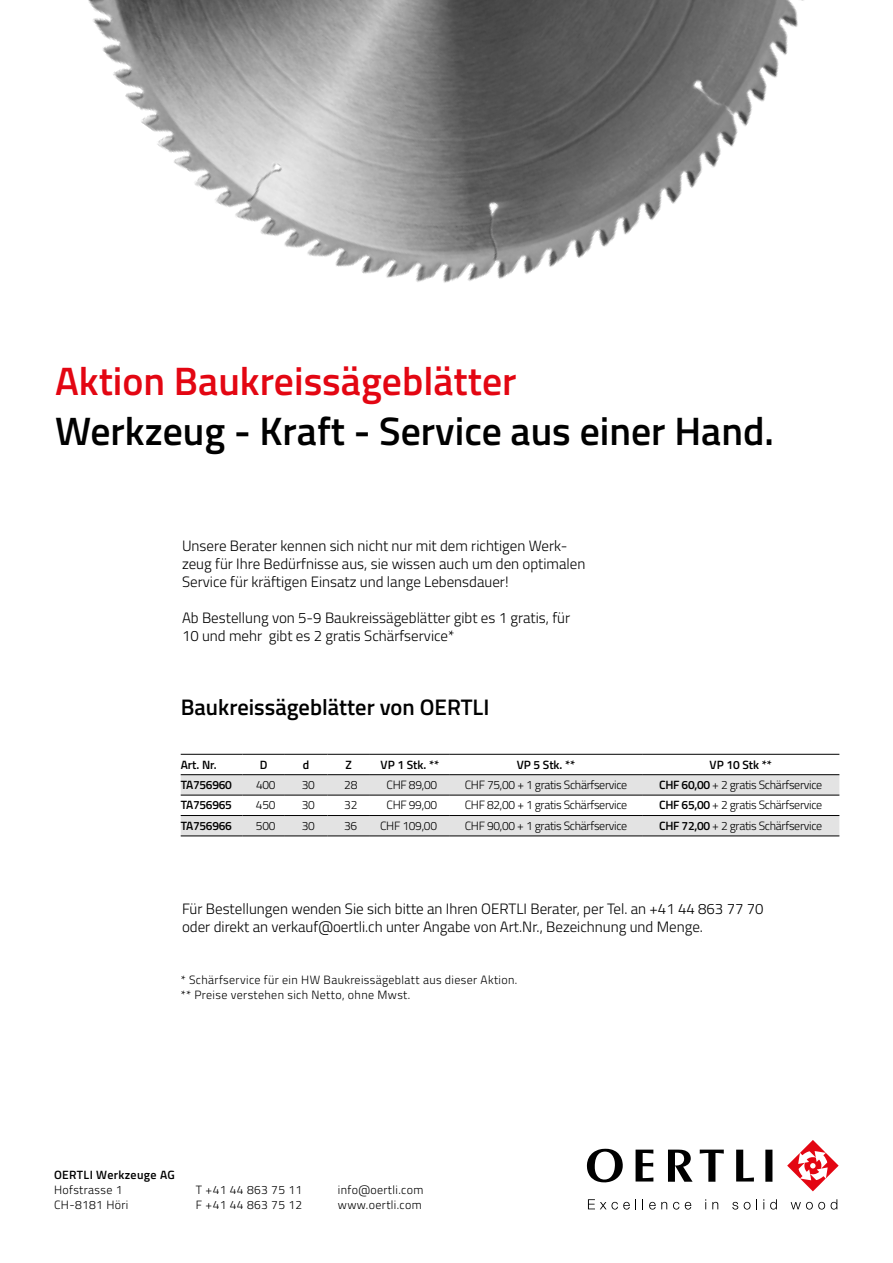
<style>
.page{position:relative;width:893px;height:1263px;background:#fff}
.page>*{position:absolute;margin:0;border:0;box-sizing:border-box;transform-origin:0 0}
.t1{font:600 39.75px "Titillium Web";color:#000}
.t2{font:600 39.75px "Titillium Web";color:#e30612}
.t3{font:600 22.5px "Titillium Web";color:#000}
.t4{font:300 15px/18px "Titillium Web";color:#000}
.t5{font:300 12px "Titillium Web";letter-spacing:-.025em;color:#000}
.t6{font:300 12px/15px "Titillium Web";letter-spacing:.03em;color:#000}
.t7{font:600 12px "Titillium Web";letter-spacing:-.005em;color:#000}
.t8{font:600 12px "Titillium Web";letter-spacing:-.025em;color:#000}
.t9{font:600 12px "Titillium Web";letter-spacing:.03em;color:#000}
.s1{font-weight:600}
</style>
<div class="page">
<img style="left:88px;top:0;width:716px;height:283px">
<svg style="left:787px;top:1140px;width:51px;height:51px"></svg>
<svg style="left:587px;top:1149px;width:36px;height:33px"></svg>
<svg style="left:668px;top:1149px;width:25px;height:33px"></svg>
<svg style="left:635px;top:1149px;width:18px;height:32px"></svg>
<svg style="left:700px;top:1149px;width:24px;height:33px"></svg>
<svg style="left:736px;top:1149px;width:18px;height:32px"></svg>
<svg style="left:765px;top:1149px;width:7px;height:33px"></svg>
<svg style="left:588px;top:1199px;width:48px;height:10px"></svg>
<svg style="left:649px;top:1202px;width:18px;height:7px"></svg>
<svg style="left:673px;top:1202px;width:6px;height:7px"></svg>
<svg style="left:685px;top:1202px;width:6px;height:7px"></svg>
<svg style="left:712px;top:1202px;width:6px;height:7px"></svg>
<svg style="left:732px;top:1202px;width:6px;height:7px"></svg>
<svg style="left:744px;top:1202px;width:6px;height:7px"></svg>
<svg style="left:770px;top:1199px;width:7px;height:10px"></svg>
<svg style="left:791px;top:1202px;width:34px;height:7px"></svg>
<svg style="left:831px;top:1199px;width:6px;height:10px"></svg>
<svg style="left:181px;top:775px;width:658px;height:60px"></svg>
<hr style="left:181px;top:754px;width:61px;height:1px;background:#000">
<hr style="left:242px;top:754px;width:43px;height:1px;background:#000">
<hr style="left:285px;top:754px;width:42px;height:1px;background:#000">
<hr style="left:327px;top:754px;width:43px;height:1px;background:#000">
<hr style="left:370px;top:754px;width:80px;height:1px;background:#000">
<hr style="left:450px;top:754px;width:192px;height:1px;background:#000">
<hr style="left:642px;top:754px;width:197px;height:1px;background:#000">
<hr style="left:181px;top:774px;width:61px;height:1px;background:#000">
<hr style="left:242px;top:774px;width:43px;height:1px;background:#000">
<hr style="left:285px;top:774px;width:42px;height:1px;background:#000">
<hr style="left:327px;top:774px;width:43px;height:1px;background:#000">
<hr style="left:370px;top:774px;width:80px;height:1px;background:#000">
<hr style="left:450px;top:774px;width:192px;height:1px;background:#000">
<hr style="left:642px;top:774px;width:197px;height:1px;background:#000">
<hr style="left:181px;top:795px;width:61px;height:1px;background:#000">
<hr style="left:242px;top:795px;width:43px;height:1px;background:#000">
<hr style="left:285px;top:795px;width:42px;height:1px;background:#000">
<hr style="left:327px;top:795px;width:43px;height:1px;background:#000">
<hr style="left:370px;top:795px;width:80px;height:1px;background:#000">
<hr style="left:450px;top:795px;width:192px;height:1px;background:#000">
<hr style="left:642px;top:795px;width:197px;height:1px;background:#000">
<hr style="left:181px;top:815px;width:61px;height:1px;background:#000">
<hr style="left:242px;top:815px;width:43px;height:1px;background:#000">
<hr style="left:285px;top:815px;width:42px;height:1px;background:#000">
<hr style="left:327px;top:815px;width:43px;height:1px;background:#000">
<hr style="left:370px;top:815px;width:80px;height:1px;background:#000">
<hr style="left:450px;top:815px;width:192px;height:1px;background:#000">
<hr style="left:642px;top:815px;width:197px;height:1px;background:#000">
<hr style="left:181px;top:835px;width:61px;height:1px;background:#000">
<hr style="left:242px;top:835px;width:43px;height:1px;background:#000">
<hr style="left:285px;top:835px;width:42px;height:1px;background:#000">
<hr style="left:327px;top:835px;width:43px;height:1px;background:#000">
<hr style="left:370px;top:835px;width:80px;height:1px;background:#000">
<hr style="left:450px;top:835px;width:192px;height:1px;background:#000">
<hr style="left:642px;top:835px;width:197px;height:1px;background:#000">
<h1 class="t2" style="left:55px;top:351px;width:463px">Aktion Baukreissägeblätter</h1>
<h1 class="t1" style="left:55px;top:401px;width:720px">Werkzeug - Kraft - Service aus einer Hand.</h1>
<p class="t4" style="left:182px;top:536px;width:405px">Unsere Berater kennen sich nicht nur mit dem richtigen Werk&shy;zeug für Ihre Bedürfnisse aus, sie wissen auch um den optimalen<br>Service für kräftigen Einsatz und lange Lebensdauer!</p>
<p class="t4" style="left:182px;top:608px;width:390px">Ab Bestellung von 5-9 Baukreissägeblätter gibt es 1 gratis, für<br>10 und mehr gibt es 2 gratis Schärfservice*</p>
<h2 class="t3" style="left:181px;top:690px;width:310px">Baukreissägeblätter von OERTLI</h2>
<p class="t7" style="left:181px;top:756px;width:38px">Art. Nr.</p>
<p class="t7" style="left:260px;top:756px;width:9px">D</p>
<p class="t7" style="left:303px;top:756px;width:8px">d</p>
<p class="t7" style="left:345px;top:756px;width:8px">Z</p>
<p class="t7" style="left:381px;top:756px;width:60px">VP 1 Stk. **</p>
<p class="t7" style="left:517px;top:756px;width:60px">VP 5 Stk. **</p>
<p class="t7" style="left:709px;top:756px;width:64px">VP 10 Stk **</p>
<p class="t8" style="left:181px;top:776px;width:53px">TA756960</p>
<p class="t5" style="left:256px;top:776px;width:21px">400</p>
<p class="t5" style="left:302px;top:776px;width:15px">30</p>
<p class="t5" style="left:344px;top:776px;width:15px">28</p>
<p class="t5" style="left:387px;top:776px;width:52px">CHF 89,00</p>
<p class="t5" style="left:465px;top:776px;width:164px">CHF 75,00 + 1 gratis Schärfservice</p>
<p class="t5" style="left:659px;top:776px;width:165px"><span class="s1">CHF 60,00</span> + 2 gratis Schärfservice</p>
<p class="t8" style="left:181px;top:796px;width:53px">TA756965</p>
<p class="t5" style="left:256px;top:796px;width:21px">450</p>
<p class="t5" style="left:302px;top:796px;width:15px">30</p>
<p class="t5" style="left:344px;top:796px;width:15px">32</p>
<p class="t5" style="left:386px;top:796px;width:52px">CHF 99,00</p>
<p class="t5" style="left:465px;top:796px;width:164px">CHF 82,00 + 1 gratis Schärfservice</p>
<p class="t5" style="left:659px;top:796px;width:165px"><span class="s1">CHF 65,00</span> + 2 gratis Schärfservice</p>
<p class="t8" style="left:181px;top:817px;width:53px">TA756966</p>
<p class="t5" style="left:256px;top:817px;width:21px">500</p>
<p class="t5" style="left:302px;top:817px;width:15px">30</p>
<p class="t5" style="left:344px;top:817px;width:15px">36</p>
<p class="t5" style="left:380px;top:817px;width:59px">CHF 109,00</p>
<p class="t5" style="left:465px;top:817px;width:164px">CHF 90,00 + 1 gratis Schärfservice</p>
<p class="t5" style="left:659px;top:817px;width:165px"><span class="s1">CHF 72,00</span> + 2 gratis Schärfservice</p>
<p class="t4" style="left:182px;top:899px;width:583px">Für Bestellungen wenden Sie sich bitte an Ihren OERTLI Berater, per Tel. an +41 44 863 77 70 oder direkt an verkauf@oertli.ch unter Angabe von Art.Nr., Bezeichnung und Menge.</p>
<p class="t6" style="left:181px;top:972px;width:338px">* Schärfservice für ein HW Baukreissägeblatt aus dieser Aktion. ** Preise verstehen sich Netto, ohne Mwst.</p>
<p class="t9" style="left:54px;top:1165px;width:122px">OERTLI Werkzeuge AG</p>
<p class="t6" style="left:54px;top:1181px;width:76px">Hofstrasse 1<br>CH-8181 Höri</p>
<p class="t6" style="left:196px;top:1181px;width:108px">T +41 44 863 75 11<br>F +41 44 863 75 12</p>
<p class="t6" style="left:338px;top:1181px;width:87px">info@oertli.com www.oertli.com</p>
</div>
